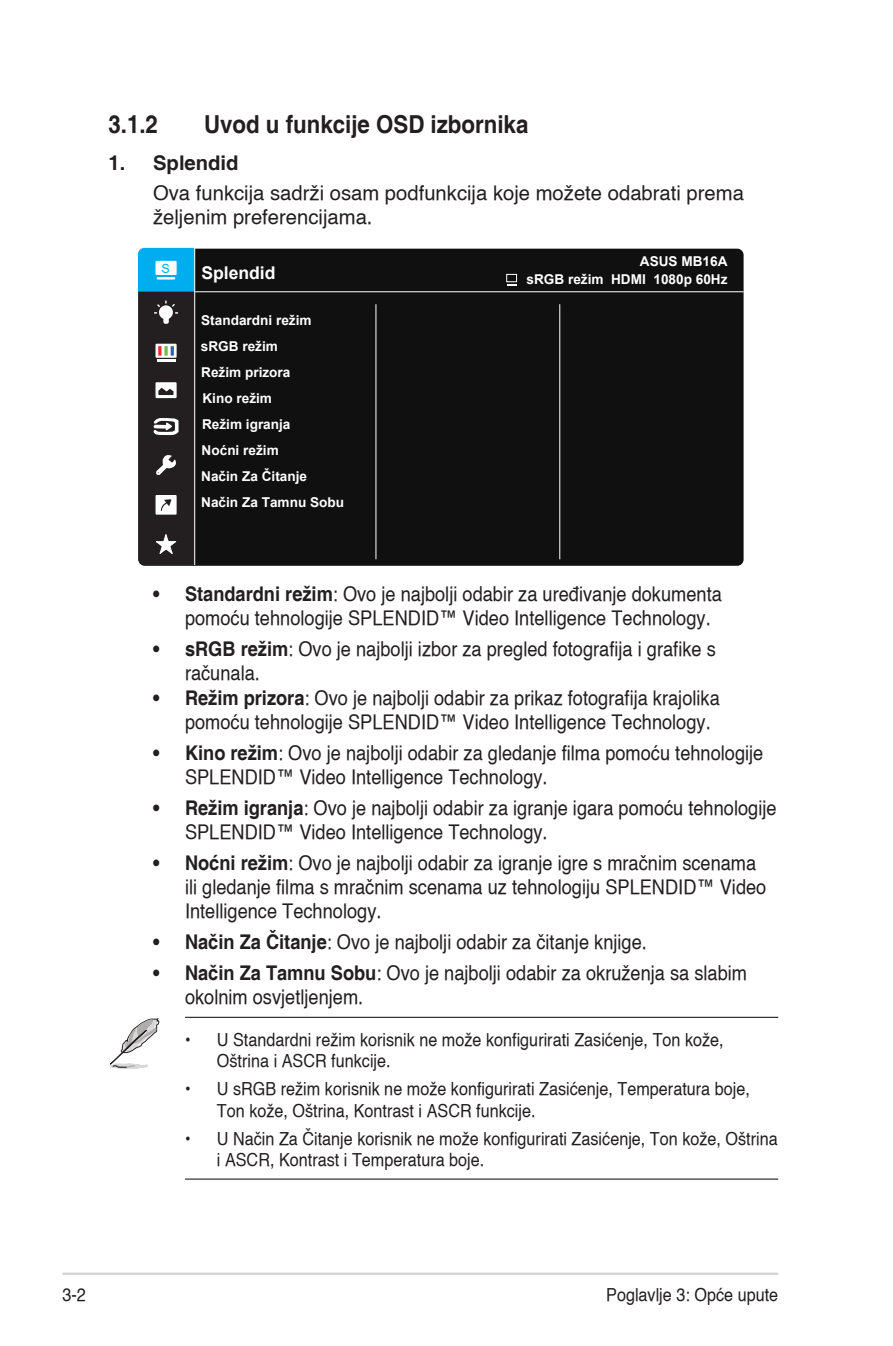
<style>
.page{position:relative;width:893px;height:1346px;background:#fff}
.page>*{position:absolute;margin:0;border:0;box-sizing:border-box;transform-origin:0 0}
.Heading_2{font:700 24.75px "Helvetica";color:#231f20;scale:.9 1}
.Body_Text_Indent{font:20.25px/24.3px "Helvetica";color:#231f20;scale:.9 1}
.Body_Text_Indent-2{font:20.25px/24.3px "Helvetica";color:#231f20}
.OSD_Item{font:700 20.25px "Helvetica";color:#231f20}
.t1{font:18px/21.6px "Helvetica";color:#231f20;scale:.9 1}
.t2{font:700 17.55px "Arial";color:#fff}
.t3{font:700 13.5px/26.1px "Arial";color:#fff}
.t4{font:12.6px "Arial";color:#00aeef}
.s1{font-weight:700}
</style>
<div class="page">
<hr style="left:63px;top:1272px;width:715px;height:3px;background:#d1d2d4">
<div style="left:138px;top:249px;width:606px;height:317px;background:#101010;border-radius:6px"></div>
<hr style="left:139px;top:291px;width:605px;height:1px;background:#fff">
<hr style="left:376px;top:304px;width:1px;height:255px;background:#fff">
<hr style="left:559px;top:304px;width:1px;height:255px;background:#fff">
<div style="left:506px;top:274px;width:11px;height:8px;border:1px solid #fff"></div>
<svg style="left:138px;top:248px;width:57px;height:317px;background:#3b4c54"></svg>
<hr style="left:185px;top:1017px;width:593px;height:1px;background:#231f20">
<hr style="left:185px;top:1178px;width:593px;height:1px;background:#231f20">
<svg style="left:109px;top:1018px;width:50px;height:51px"></svg>
<p class="Heading_2" style="left:108px;top:109px;width:57px">3.1.2</p>
<p class="Heading_2" style="left:204px;top:109px;width:362px">Uvod u funkcije OSD izbornika</p>
<p class="OSD_Item" style="left:108px;top:150px;width:132px">1. Splendid</p>
<p class="Body_Text_Indent-2" style="left:153px;top:180px;width:592px">Ova funkcija sadrži osam podfunkcija koje možete odabrati prema željenim preferencijama.</p>
<p class="t4" style="left:162px;top:260px;width:10px">S</p>
<p class="t2" style="left:201px;top:261px;width:76px">Splendid</p>
<p class="t3" style="left:201px;top:307px;width:112px">Standardni režim sRGB režim</p>
<p class="t3" style="left:201px;top:359px;width:91px">Režim prizora</p>
<p class="t3" style="left:202px;top:385px;width:71px">Kino režim</p>
<p class="t3" style="left:202px;top:411px;width:90px">Režim igranja<br>Noćni režim</p>
<p class="t3" style="left:201px;top:464px;width:144px">Način Za Čitanje<br>Način Za Tamnu Sobu</p>
<p class="t3" style="left:640px;top:248px;width:89px">ASUS MB16A</p>
<p class="t3" style="left:526px;top:266px;width:203px">sRGB režim HDMI 1080p 60Hz</p>
<p class="Body_Text_Indent" style="left:185px;top:581px;width:598px;text-indent:-32px"><span class="s1">• Standardni režim</span>: Ovo je najbolji odabir za uređivanje dokumenta pomoću tehnologije SPLENDID™ Video Intelligence Technology.</p>
<p class="Body_Text_Indent" style="left:185px;top:636px;width:591px;text-indent:-32px"><span class="s1">• sRGB režim</span>: Ovo je najbolji izbor za pregled fotografija i grafike s računala.</p>
<p class="Body_Text_Indent" style="left:185px;top:685px;width:596px;text-indent:-32px"><span class="s1">• Režim prizora</span>: Ovo je najbolji odabir za prikaz fotografija krajolika pomoću tehnologije SPLENDID™ Video Intelligence Technology.</p>
<p class="Body_Text_Indent" style="left:185px;top:740px;width:644px;text-indent:-32px"><span class="s1">• Kino režim</span>: Ovo je najbolji odabir za gledanje filma pomoću tehnologije<br>SPLENDID™ Video Intelligence Technology.</p>
<p class="Body_Text_Indent" style="left:185px;top:795px;width:659px;text-indent:-32px"><span class="s1">• Režim igranja</span>: Ovo je najbolji odabir za igranje igara pomoću tehnologije<br>SPLENDID™ Video Intelligence Technology.</p>
<p class="Body_Text_Indent" style="left:185px;top:850px;width:647px;text-indent:-32px"><span class="s1">• Noćni režim</span>: Ovo je najbolji odabir za igranje igre s mračnim scenama ili gledanje filma s mračnim scenama uz tehnologiju SPLENDID™ Video<br>Intelligence Technology.</p>
<p class="Body_Text_Indent" style="left:153px;top:929px;width:550px"><span class="s1">• Način Za Čitanje</span>: Ovo je najbolji odabir za čitanje knjige.</p>
<p class="Body_Text_Indent" style="left:185px;top:960px;width:626px;text-indent:-32px"><span class="s1">• Način Za Tamnu Sobu</span>: Ovo je najbolji odabir za okruženja sa slabim okolnim osvjetljenjem.</p>
<p class="t1" style="left:217px;top:1028px;width:565px;text-indent:-32px">• U Standardni režim korisnik ne može konfigurirati Zasićenje, Ton kože,<br>Oštrina i ASCR funkcije.</p>
<p class="t1" style="left:217px;top:1077px;width:594px;text-indent:-32px">• U sRGB režim korisnik ne može konfigurirati Zasićenje, Temperatura boje,<br>Ton kože, Oštrina, Kontrast i ASCR funkcije.</p>
<p class="t1" style="left:217px;top:1127px;width:625px;text-indent:-32px">• U Način Za Čitanje korisnik ne može konfigurirati Zasićenje, Ton kože, Oštrina i ASCR, Kontrast i Temperatura boje.</p>
<p class="t1" style="left:63px;top:1283px;width:28px">3-2</p>
<p class="t1" style="left:606px;top:1283px;width:193px">Poglavlje 3: Opće upute</p>
</div>
